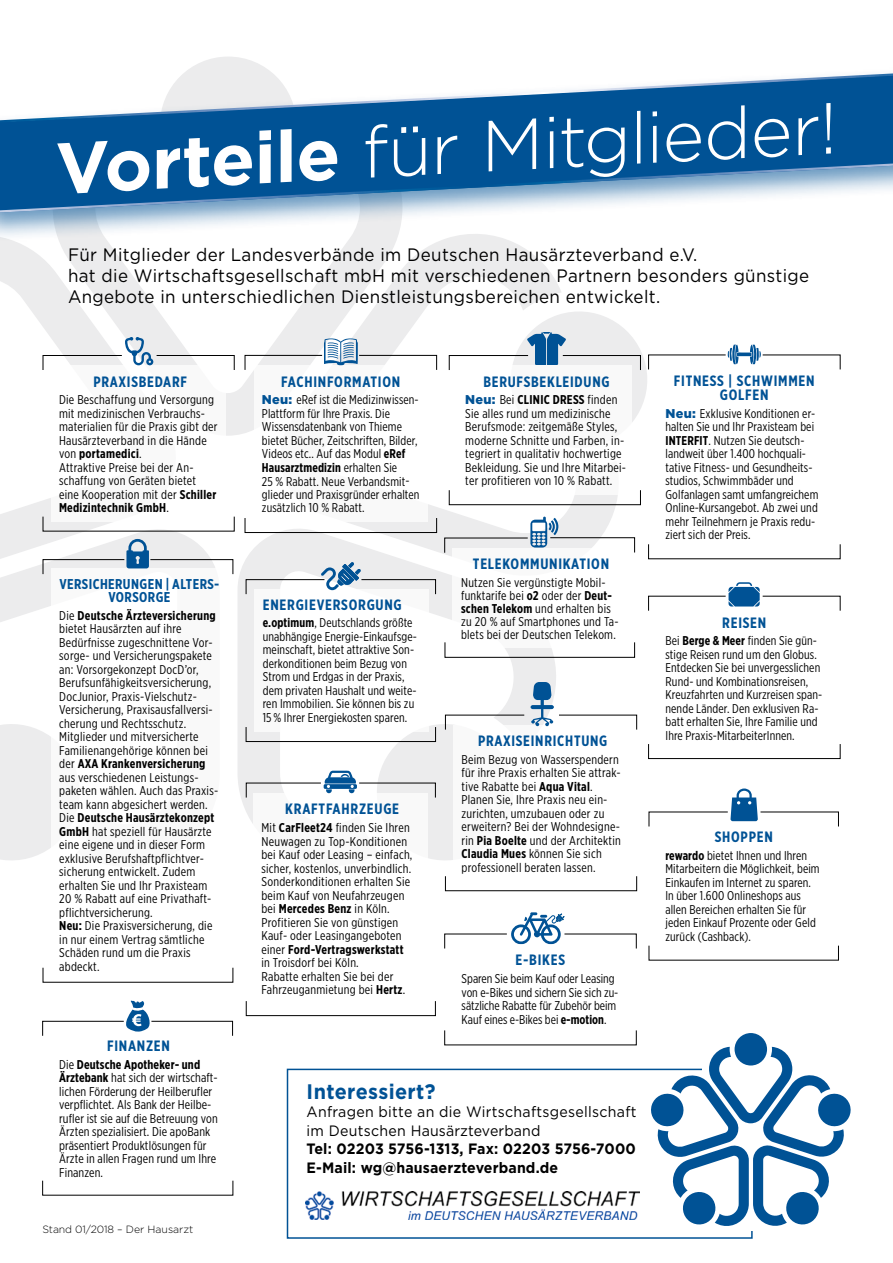
<style>
.page{position:relative;width:893px;height:1263px;background:#fff}
.page>*{position:absolute;margin:0;border:0;box-sizing:border-box;transform-origin:0 0}
.t1{font:300 72px "Gotham";color:#fff}
.t2{font:700 21px "Gotham";letter-spacing:.02em;color:#005295;scale:.94 1}
.t3{font:18px/21px "Gotham";letter-spacing:.02em;color:#000;scale:.94 1}
.t4{font:700 15px/13.5px "Gotham X Narrow";letter-spacing:.05em;color:#005295;text-align:center}
.t5{font:15px/18.3px "Gotham";letter-spacing:.02em;color:#000;scale:.94 1}
.t6{font:700 15px/18.5px "Gotham";letter-spacing:.01em;color:#000;scale:.94 1}
.t7{font:700 14.25px/13.5px "Gotham X Narrow";letter-spacing:.03em;color:#005295;text-align:center}
.t8{font:12.75px/13.5px "Gotham X Narrow";letter-spacing:.01em;color:#000}
.t9{font:300 10.5px "Gotham";letter-spacing:-.01em;color:#000}
.s1{font-weight:700}
.s2{font-family:"Gotham";font-weight:900;color:#005295}
</style>
<div class="page">
<div style="left:160px;top:57px;width:136px;height:136px;background:#ececed;border-radius:50%"></div>
<svg style="left:226px;top:371px;width:28px;height:65px;fill:#ececed"></svg>
<svg style="left:0;top:242px;width:177px;height:284px"></svg>
<svg style="left:0;top:526px;width:220px;height:334px;fill:#ececed"></svg>
<svg style="left:238px;top:526px;width:318px;height:352px"></svg>
<svg style="left:277px;top:242px;width:350px;height:335px"></svg>
<div style="left:0;top:66px;width:893px;height:176px;background:#005295;opacity:.6"></div>
<div style="left:0;top:125px;width:893px;height:34px;background:#005295"></div>
<svg style="left:0;top:69px;width:893px;height:56px"></svg>
<svg style="left:0;top:159px;width:893px;height:56px;background:#5c90bb"></svg>
<svg style="left:42px;top:1000px;width:191px;height:36px"></svg>
<div style="left:254px;top:589px;width:175px;height:142px;background:#fff"></div>
<svg style="left:245px;top:562px;width:191px;height:33px"></svg>
<div style="left:453px;top:548px;width:174px;height:99px;background:#fff"></div>
<div style="left:445px;top:642px;width:190px;height:16px;border:1px solid #000"></div>
<svg style="left:444px;top:517px;width:191px;height:36px"></svg>
<svg style="left:648px;top:788px;width:191px;height:39px"></svg>
<div style="left:648px;top:744px;width:192px;height:15px;border:1px solid #000"></div>
<svg style="left:648px;top:582px;width:193px;height:29px"></svg>
<div style="left:51px;top:569px;width:174px;height:359px;background:#fff"></div>
<svg style="left:42px;top:539px;width:191px;height:36px"></svg>
<div style="left:253px;top:793px;width:175px;height:212px;background:#fff"></div>
<div style="left:246px;top:1001px;width:190px;height:15px;border:1px solid #000"></div>
<svg style="left:444px;top:912px;width:193px;height:37px"></svg>
<div style="left:287px;top:1069px;width:466px;height:170px;border:2px solid #005295"></div>
<div style="left:735px;top:1033px;width:32px;height:32px;background:#005295;border-radius:50%"></div>
<svg style="left:649px;top:1047px;width:202px;height:182px"></svg>
<img style="left:305px;top:1191px;width:334px;height:29px">
<div style="left:254px;top:365px;width:174px;height:157px;background:#fff"></div>
<div style="left:245px;top:518px;width:192px;height:15px;border:1px solid #000"></div>
<svg style="left:244px;top:338px;width:193px;height:32px"></svg>
<div style="left:51px;top:365px;width:175px;height:157px;background:#fff"></div>
<svg style="left:42px;top:337px;width:193px;height:34px"></svg>
<div style="left:454px;top:725px;width:174px;height:156px;background:#fff"></div>
<svg style="left:246px;top:714px;width:279px;height:155px"></svg>
<svg style="left:531px;top:682px;width:106px;height:48px"></svg>
<div style="left:449px;top:490px;width:192px;height:15px;border:1px solid #000"></div>
<svg style="left:449px;top:303px;width:392px;height:153px"></svg>
<div style="left:458px;top:365px;width:174px;height:129px;background:#fff"></div>
<h1 class="t1" style="left:52px;top:123px;width:785px;rotate:-3deg"><span class="s1">Vorteile</span> für Mitglieder!</h1>
<h3 class="t3" style="left:68px;top:244px;width:790px">Für Mitglieder der Landesverbände im Deutschen Hausärzteverband e.V.<br>hat die Wirtschaftsgesellschaft mbH mit verschiedenen Partnern besonders günstige<br>Angebote in unterschiedlichen Dienstleistungsbereichen entwickelt.</h3>
<p class="t4" style="left:94px;top:374px;width:95px">PRAXISBEDARF</p>
<p class="t8" style="left:59px;top:393px;width:160px">Die Beschaffung und Versorgung mit medizinischen Verbrauchs&shy;materialien für die Praxis gibt der<br>Hausärzteverband in die Hände von <span class="s1">portamedici</span>.<br>Attraktive Preise bei der An&shy;schaffung von Geräten bietet eine Kooperation mit der <span class="s1">Schiller<br>Medizintechnik GmbH</span>.</p>
<p class="t7" style="left:59px;top:577px;width:160px">VERSICHERUNGEN | ALTERS-<br>VORSORGE</p>
<p class="t8" style="left:59px;top:608px;width:160px">Die <span class="s1">Deutsche Ärzteversicherung </span>bietet Hausärzten auf ihre<br>Bedürfnisse zugeschnittene Vor&shy;sorge- und Versicherungspakete an: Vorsorgekonzept DocD’or,<br>Berufsunfähigkeitsversicherung,<br>DocJunior, Praxis-Vielschutz-<br>Versicherung, Praxisausfallversi&shy;cherung und Rechtsschutz.<br>Mitglieder und mitversicherte<br>Familienangehörige können bei der <span class="s1">AXA Krankenversicherung </span>aus verschiedenen Leistungs&shy;paketen wählen. Auch das Praxis&shy;team kann abgesichert werden.<br>Die <span class="s1">Deutsche Hausärztekonzept<br>GmbH</span> hat speziell für Hausärzte eine eigene und in dieser Form exklusive Berufshaftpflichtver&shy;sicherung entwickelt. Zudem erhalten Sie und Ihr Praxisteam<br>20 % Rabatt auf eine Privathaft&shy;pflichtversicherung.<br><span class="s1">Neu:</span> Die Praxisversicherung, die in nur einem Vertrag sämtliche<br>Schäden rund um die Praxis abdeckt.</p>
<p class="t4" style="left:107px;top:1039px;width:64px">FINANZEN</p>
<p class="t8" style="left:59px;top:1057px;width:160px">Die <span class="s1">Deutsche Apotheker- und<br>Ärztebank</span> hat sich der wirtschaft&shy;lichen Förderung der Heilberufler verpflichtet. Als Bank der Heilbe&shy;rufler ist sie auf die Betreuung von<br>Ärzten spezialisiert. Die apoBank präsentiert Produktlösungen für<br>Ärzte in allen Fragen rund um Ihre<br>Finanzen.</p>
<p class="t9" style="left:42px;top:1222px;width:153px">Stand 01/2018 – Der Hausarzt</p>
<p class="t4" style="left:281px;top:375px;width:121px">FACHINFORMATION</p>
<p class="t8" style="left:262px;top:393px;width:159px"><span class="s2">Neu:</span> eRef ist die Medizinwissen-<br>Plattform für Ihre Praxis. Die<br>Wissensdatenbank von Thieme bietet Bücher, Zeitschriften, Bilder,<br>Videos etc.. Auf das Modul <span class="s1">eRef<br>Hausarztmedizin</span> erhalten Sie<br>25 % Rabatt. Neue Verbandsmit&shy;glieder und Praxisgründer erhalten zusätzlich 10 % Rabatt.</p>
<p class="t4" style="left:263px;top:597px;width:141px">ENERGIEVERSORGUNG</p>
<p class="t8" style="left:263px;top:616px;width:156px"><span class="s1">e.optimum</span>, Deutschlands größte unabhängige Energie-Einkaufsge&shy;meinschaft, bietet attraktive Son&shy;derkonditionen beim Bezug von Strom und Erdgas in der Praxis, dem privaten Haushalt und weite&shy;ren Immobilien. Sie können bis zu 15 % Ihrer Energiekosten sparen.</p>
<p class="t4" style="left:285px;top:802px;width:115px">KRAFTFAHRZEUGE</p>
<p class="t8" style="left:261px;top:821px;width:153px">Mit <span class="s1">CarFleet24</span> finden Sie Ihren<br>Neuwagen zu Top-Konditionen bei Kauf oder Leasing – einfach, sicher, kostenlos, unverbindlich.<br>Sonderkonditionen erhalten Sie beim Kauf von Neufahrzeugen bei <span class="s1">Mercedes Benz</span> in Köln.<br>Profitieren Sie von günstigen<br>Kauf- oder Leasingangeboten einer <span class="s1">Ford-Vertragswerkstatt </span>in Troisdorf bei Köln.<br>Rabatte erhalten Sie bei der<br>Fahrzeuganmietung bei <span class="s1">Hertz</span>.</p>
<p class="t4" style="left:483px;top:374px;width:127px">BERUFSBEKLEIDUNG</p>
<p class="t8" style="left:465px;top:393px;width:162px"><span class="s2">Neu:</span> Bei <span class="s1">CLINIC DRESS</span> finden<br>Sie alles rund um medizinische<br>Berufsmode: zeitgemäße Styles, moderne Schnitte und Farben, in&shy;tegriert in qualitativ hochwertige<br>Bekleidung. Sie und Ihre Mitarbei&shy;ter profitieren von 10 % Rabatt.</p>
<p class="t4" style="left:473px;top:557px;width:138px">TELEKOMMUNIKATION</p>
<p class="t8" style="left:461px;top:575px;width:159px">Nutzen Sie vergünstigte Mobil&shy;funktarife bei <span class="s1">o2</span> oder der <span class="s1">Deut&shy;schen Telekom</span> und erhalten bis zu 20 % auf Smartphones und Ta&shy;blets bei der Deutschen Telekom.</p>
<p class="t4" style="left:478px;top:734px;width:131px">PRAXISEINRICHTUNG</p>
<p class="t8" style="left:461px;top:752px;width:161px">Beim Bezug von Wasserspendern für ihre Praxis erhalten Sie attrak&shy;tive Rabatte bei <span class="s1">Aqua Vital</span>.<br>Planen Sie, Ihre Praxis neu ein&shy;zurichten, umzubauen oder zu erweitern? Bei der Wohndesigne&shy;rin <span class="s1">Pia Boelte</span> und der Architektin<br><span class="s1">Claudia Mues</span> können Sie sich professionell beraten lassen.</p>
<p class="t4" style="left:516px;top:953px;width:51px">E-BIKES</p>
<p class="t8" style="left:462px;top:972px;width:158px">Sparen Sie beim Kauf oder Leasing von e-Bikes und sichern Sie sich zu&shy;sätzliche Rabatte für Zubehör beim Kauf eines e-Bikes bei <span class="s1">e-motion</span>.</p>
<h2 class="t2" style="left:307px;top:1078px;width:139px">Interessiert?</h2>
<p class="t5" style="left:307px;top:1102px;width:352px">Anfragen bitte an die Wirtschaftsgesellschaft im Deutschen Hausärzteverband</p>
<p class="t6" style="left:307px;top:1139px;width:352px">Tel: 02203 5756-1313, Fax: 02203 5756-7000<br>E-Mail: wg@hausaerzteverband.de</p>
<p class="t4" style="left:674px;top:374px;width:142px">FITNESS | SCHWIMMEN<br>GOLFEN</p>
<p class="t8" style="left:665px;top:406px;width:154px"><span class="s2">Neu:</span> Exklusive Konditionen er&shy;halten Sie und Ihr Praxisteam bei<br><span class="s1">INTERFIT</span>. Nutzen Sie deutsch&shy;landweit über 1.400 hochquali&shy;tative Fitness- und Gesundheits&shy;studios, Schwimmbäder und<br>Golfanlagen samt umfangreichem<br>Online-Kursangebot. Ab zwei und mehr Teilnehmern je Praxis redu&shy;ziert sich der Preis.</p>
<p class="t4" style="left:722px;top:615px;width:46px">REISEN</p>
<p class="t8" style="left:665px;top:634px;width:158px">Bei <span class="s1">Berge &amp; Meer</span> finden Sie gün&shy;stige Reisen rund um den Globus.<br>Entdecken Sie bei unvergesslichen Rund- und Kombinationsreisen, Kreuzfahrten und Kurzreisen span&shy;nende Länder. Den exklusiven Ra&shy;batt erhalten Sie, Ihre Familie und Ihre Praxis-MitarbeiterInnen.</p>
<p class="t4" style="left:715px;top:830px;width:60px">SHOPPEN</p>
<p class="t8" style="left:665px;top:848px;width:156px"><span class="s1">rewardo</span> bietet Ihnen und Ihren<br>Mitarbeitern die Möglichkeit, beim<br>Einkaufen im Internet zu sparen.<br>In über 1.600 Onlineshops aus allen Bereichen erhalten Sie für jeden Einkauf Prozente oder Geld zurück (Cashback).</p>
</div>
